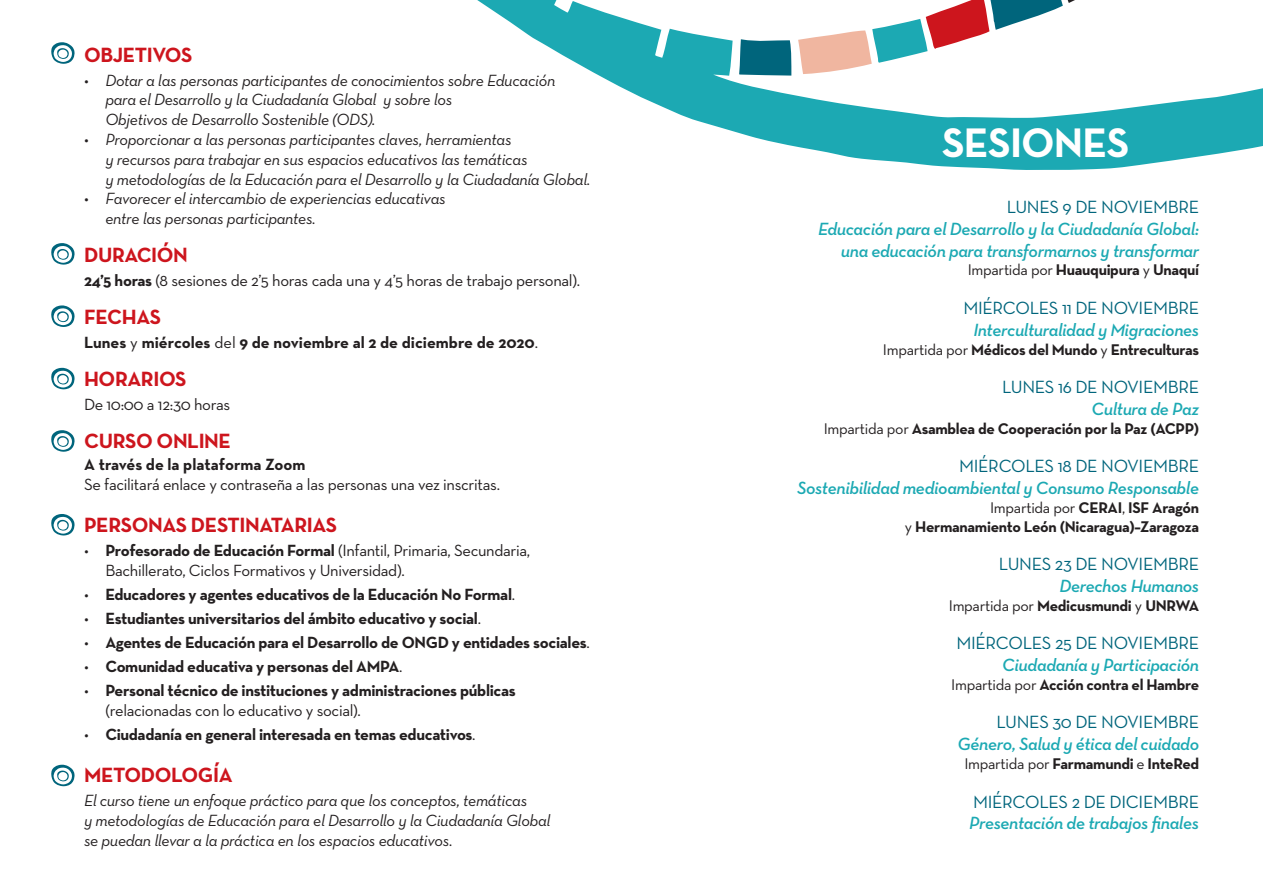
<style>
.page{position:relative;width:1263px;height:893px;background:#fff}
.page>*{position:absolute;margin:0;border:0;box-sizing:border-box;transform-origin:0 0}
.t1{font:700 42px "Neutra Text";letter-spacing:-.02em;color:#fff}
.t2{font:700 21px "Neutra Text";letter-spacing:-.02em;color:#cd151d}
.t3{font:italic 600 18px/21.6px "Neutra Text";letter-spacing:-.02em;color:#1ca9b3;text-align:right}
.t4{font:18px "Neutra Text";letter-spacing:-.02em;color:#00657c}
.t5{font:italic 16.5px/19.8px "Neutra Text";letter-spacing:-.02em;color:#231f20}
.t6{font:700 16.5px/19.8px "Neutra Text";letter-spacing:-.02em;color:#231f20}
.t7{font:16.5px/19.8px "Neutra Text";letter-spacing:-.02em;color:#231f20}
.t8{font:700 16.5px "Neutra Text";color:#231f20}
.t9{font:700 15.75px/18.9px "Neutra Text";letter-spacing:-.02em;color:#231f20;text-align:right}
.s1{font-weight:700}
.s2{font-weight:400}
.s3{font-style:italic}
.s4{font-weight:400;font-style:italic}
</style>
<div class="page">
<svg style="left:477px;top:0;width:786px;height:170px"></svg>
<svg style="left:739px;top:39px;width:53px;height:37px;background:#187488"></svg>
<svg style="left:798px;top:0;width:320px;height:74px"></svg>
<svg style="left:51px;top:42px;width:24px;height:22px"></svg>
<svg style="left:51px;top:243px;width:24px;height:22px"></svg>
<svg style="left:51px;top:305px;width:24px;height:22px"></svg>
<svg style="left:51px;top:368px;width:24px;height:22px"></svg>
<svg style="left:51px;top:430px;width:24px;height:22px"></svg>
<svg style="left:51px;top:514px;width:24px;height:22px"></svg>
<svg style="left:51px;top:765px;width:24px;height:21px"></svg>
<p class="t2" style="left:84px;top:41px;width:110px">OBJETIVOS</p>
<p class="t5" style="left:105px;top:70px;width:451px;text-indent:-21px">• Dotar a las personas participantes de conocimientos sobre Educación para el Desarrollo y la Ciudadanía Global y sobre los<br>Objetivos de Desarrollo Sostenible (ODS).</p>
<p class="t5" style="left:105px;top:129px;width:487px;text-indent:-21px">• Proporcionar a las personas participantes claves, herramientas<br>y recursos para trabajar en sus espacios educativos las temáticas<br>y metodologías de la Educación para el Desarrollo y la Ciudadanía Global.</p>
<p class="t5" style="left:105px;top:189px;width:342px;text-indent:-21px">• Favorecer el intercambio de experiencias educativas entre las personas participantes.</p>
<p class="t2" style="left:84px;top:242px;width:105px">DURACIÓN</p>
<p class="t7" style="left:84px;top:270px;width:497px"><span class="s1">24’5 horas</span> (8 sesiones de 2’5 horas cada una y 4’5 horas de trabajo personal).</p>
<p class="t2" style="left:84px;top:304px;width:78px">FECHAS</p>
<p class="t8" style="left:84px;top:332px;width:455px">Lunes <span class="s2">y</span> miércoles <span class="s2">del</span> 9 de noviembre al 2 de diciembre de 2020<span class="s2">.</span></p>
<p class="t2" style="left:84px;top:366px;width:104px">HORARIOS</p>
<p class="t7" style="left:84px;top:394px;width:148px">De 10:00 a 12:30 horas</p>
<p class="t2" style="left:84px;top:428px;width:148px">CURSO ONLINE</p>
<p class="t8" style="left:84px;top:454px;width:223px">A través de la plataforma Zoom</p>
<p class="t7" style="left:84px;top:474px;width:417px">Se facilitará enlace y contraseña a las personas una vez inscritas.</p>
<p class="t2" style="left:84px;top:512px;width:255px">PERSONAS DESTINATARIAS</p>
<p class="t7" style="left:105px;top:540px;width:426px;text-indent:-21px"><span class="s3">•</span> <span class="s1">Profesorado de Educación Formal</span> (Infantil, Primaria, Secundaria,<br>Bachillerato, Ciclos Formativos y Universidad).</p>
<p class="t6" style="left:84px;top:584px;width:432px"><span class="s4">•</span> Educadores y agentes educativos de la Educación No Formal<span class="s2">.</span></p>
<p class="t6" style="left:84px;top:608px;width:398px"><span class="s4">•</span> Estudiantes universitarios del ámbito educativo y social<span class="s2">.</span></p>
<p class="t6" style="left:84px;top:632px;width:507px"><span class="s4">•</span> Agentes de Educación para el Desarrollo de ONGD y entidades sociales<span class="s2">.</span></p>
<p class="t6" style="left:84px;top:656px;width:320px"><span class="s4">•</span> Comunidad educativa y personas del AMPA<span class="s2">.</span></p>
<p class="t6" style="left:105px;top:680px;width:412px;text-indent:-21px"><span class="s4">•</span> Personal técnico de instituciones y administraciones públicas <span class="s2">(relacionadas con lo educativo y social).</span></p>
<p class="t6" style="left:84px;top:724px;width:393px"><span class="s4">•</span> Ciudadanía en general interesada en temas educativos<span class="s2">.</span></p>
<p class="t2" style="left:84px;top:762px;width:150px">METODOLOGÍA</p>
<p class="t5" style="left:84px;top:791px;width:468px">El curso tiene un enfoque práctico para que los conceptos, temáticas<br>y metodologías de Educación para el Desarrollo y la Ciudadanía Global se puedan llevar a la práctica en los espacios educativos.</p>
<p class="t1" style="left:942px;top:116px;width:189px">SESIONES</p>
<p class="t4" style="left:1007px;top:196px;width:194px">LUNES 9 DE NOVIEMBRE</p>
<p class="t3" style="left:818px;top:218px;width:383px">Educación para el Desarrollo y la Ciudadanía Global: una educación para transformarnos y transformar</p>
<p class="t9" style="left:968px;top:260px;width:233px"><span class="s2">Impartida por</span> Huauquipura <span class="s2">y</span> Unaquí</p>
<p class="t4" style="left:963px;top:297px;width:237px">MIÉRCOLES 11 DE NOVIEMBRE</p>
<p class="t3" style="left:973px;top:318px;width:227px">Interculturalidad y Migraciones</p>
<p class="t9" style="left:883px;top:339px;width:318px"><span class="s2">Impartida por</span> Médicos del Mundo <span class="s2">y</span> Entreculturas</p>
<p class="t4" style="left:1002px;top:376px;width:199px">LUNES 16 DE NOVIEMBRE</p>
<p class="t3" style="left:1091px;top:397px;width:109px">Cultura de Paz</p>
<p class="t9" style="left:824px;top:418px;width:377px"><span class="s2">Impartida por</span> Asamblea de Cooperación por la Paz (ACPP)</p>
<p class="t4" style="left:959px;top:455px;width:242px">MIÉRCOLES 18 DE NOVIEMBRE</p>
<p class="t3" style="left:797px;top:477px;width:403px">Sostenibilidad medioambiental y Consumo Responsable</p>
<p class="t9" style="left:905px;top:498px;width:296px"><span class="s2">Impartida por</span> CERAI<span class="s2">,</span> ISF Aragón<br><span class="s2">y</span> Hermanamiento León (Nicaragua)–Zaragoza</p>
<p class="t4" style="left:999px;top:553px;width:202px">LUNES 23 DE NOVIEMBRE</p>
<p class="t3" style="left:1059px;top:575px;width:141px">Derechos Humanos</p>
<p class="t9" style="left:949px;top:596px;width:252px"><span class="s2">Impartida por</span> Medicusmundi <span class="s2">y</span> UNRWA</p>
<p class="t4" style="left:956px;top:632px;width:244px">MIÉRCOLES 25 DE NOVIEMBRE</p>
<p class="t3" style="left:1002px;top:654px;width:198px">Ciudadanía y Participación</p>
<p class="t9" style="left:951px;top:675px;width:249px"><span class="s2">Impartida por</span> Acción contra el Hambre</p>
<p class="t4" style="left:996px;top:711px;width:204px">LUNES 30 DE NOVIEMBRE</p>
<p class="t3" style="left:957px;top:733px;width:243px">Género, Salud y ética del cuidado</p>
<p class="t9" style="left:964px;top:754px;width:236px"><span class="s2">Impartida por</span> Farmamundi <span class="s2">e</span> InteRed</p>
<p class="t4" style="left:973px;top:791px;width:228px">MIÉRCOLES 2 DE DICIEMBRE</p>
<p class="t3" style="left:969px;top:812px;width:232px">Presentación de trabajos finales</p>
</div>
